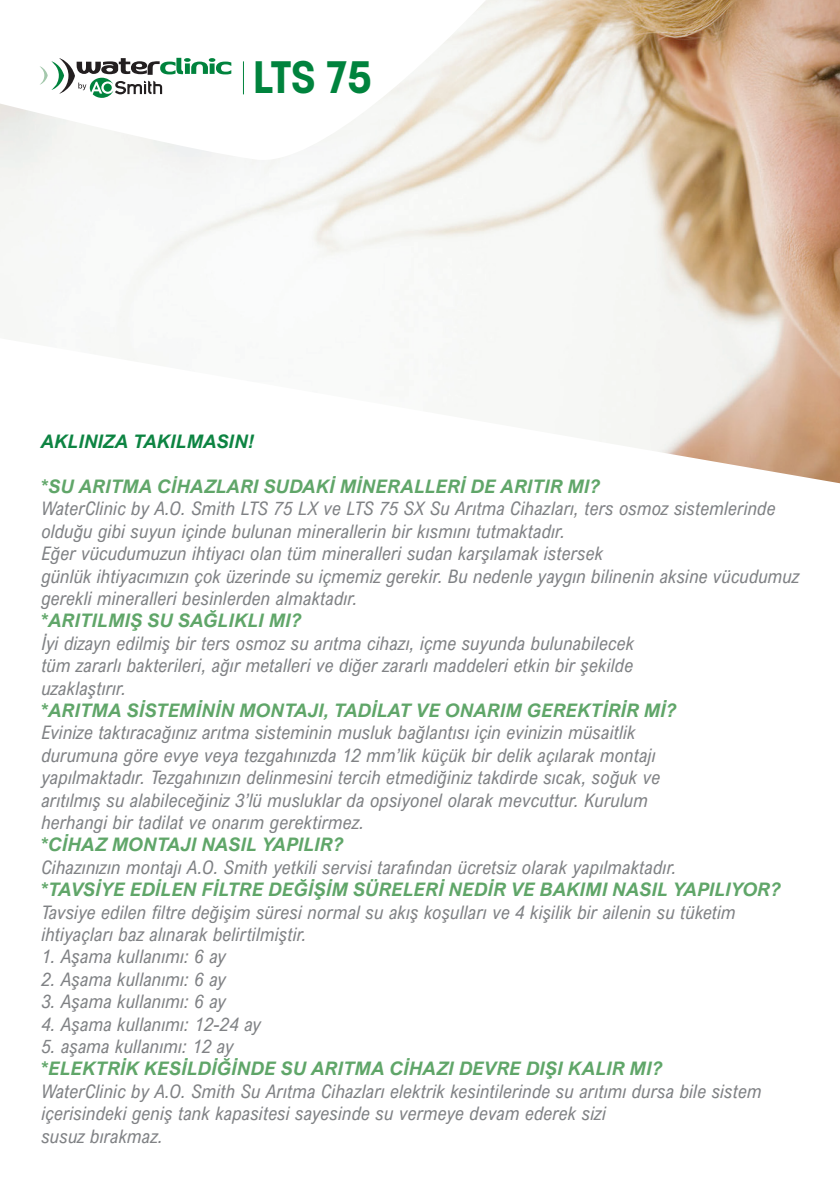
<style>
.page{position:relative;width:840px;height:1191px;background:#fff}
.page>*{position:absolute;margin:0;border:0;box-sizing:border-box;transform-origin:0 0}
.t1{font:700 45px "Korolev";color:#00833d}
.t2{font:italic 18.6px/22.4px "Arial Nova Cond";letter-spacing:.01em;color:#808285}
.t3{font:italic 700 18.6px "Arial Nova";letter-spacing:.01em;color:#60a669}
.t4{font:italic 700 18.6px "Arial Nova";letter-spacing:.01em;color:#0d8442}
</style>
<div class="page">
<img style="left:0;top:0;width:839px;height:483px">
<svg style="left:39px;top:58px;width:192px;height:40px"></svg>
<hr style="left:243px;top:61px;width:1px;height:33px;background:#00833d">
<h1 class="t1" style="left:253px;top:49px;width:121px">LTS 75</h1>
<p class="t4" style="left:41px;top:431px;width:215px">AKLINIZA TAKILMASIN!</p>
<p class="t3" style="left:41px;top:475px;width:560px">*SU ARITMA CİHAZLARI SUDAKİ MİNERALLERİ DE ARITIR MI?</p>
<p class="t2" style="left:41px;top:497px;width:735px">WaterClinic by A.O. Smith LTS 75 LX ve LTS 75 SX Su Arıtma Cihazları, ters osmoz sistemlerinde</p>
<p class="t2" style="left:41px;top:520px;width:525px">olduğu gibi suyun içinde bulunan minerallerin bir kısmını tutmaktadır.</p>
<p class="t2" style="left:41px;top:542px;width:563px">Eğer vücudumuzun ihtiyacı olan tüm mineralleri sudan karşılamak istersek</p>
<p class="t2" style="left:41px;top:564px;width:759px">günlük ihtiyacımızın çok üzerinde su içmemiz gerekir. Bu nedenle yaygın bilinenin aksine vücudumuz gerekli mineralleri besinlerden almaktadır.</p>
<p class="t3" style="left:41px;top:610px;width:262px">*ARITILMIŞ SU SAĞLIKLI MI?</p>
<p class="t2" style="left:41px;top:632px;width:593px">İyi dizayn edilmiş bir ters osmoz su arıtma cihazı, içme suyunda bulunabilecek</p>
<p class="t2" style="left:41px;top:654px;width:593px">tüm zararlı bakterileri, ağır metalleri ve diğer zararlı maddeleri etkin bir şekilde</p>
<p class="t2" style="left:41px;top:676px;width:86px">uzaklaştırır.</p>
<p class="t3" style="left:41px;top:699px;width:636px">*ARITMA SİSTEMİNİN MONTAJI, TADİLAT VE ONARIM GEREKTİRİR Mİ?</p>
<p class="t2" style="left:41px;top:721px;width:595px">Evinize taktıracağınız arıtma sisteminin musluk bağlantısı için evinizin müsaitlik</p>
<p class="t2" style="left:41px;top:743px;width:615px">durumuna göre evye veya tezgahınızda 12 mm’lik küçük bir delik açılarak montajı</p>
<p class="t2" style="left:41px;top:766px;width:620px">yapılmaktadır. Tezgahınızın delinmesini tercih etmediğiniz takdirde sıcak, soğuk ve</p>
<p class="t2" style="left:41px;top:788px;width:607px">arıtılmış su alabileceğiniz 3’lü musluklar da opsiyonel olarak mevcuttur. Kurulum</p>
<p class="t2" style="left:41px;top:811px;width:324px">herhangi bir tadilat ve onarım gerektirmez.</p>
<p class="t3" style="left:41px;top:834px;width:303px">*CİHAZ MONTAJI NASIL YAPILIR?</p>
<p class="t2" style="left:41px;top:855px;width:636px">Cihazınızın montajı A.O. Smith yetkili servisi tarafından ücretsiz olarak yapılmaktadır.</p>
<p class="t3" style="left:41px;top:878px;width:740px">*TAVSİYE EDİLEN FİLTRE DEĞİŞİM SÜRELERİ NEDİR VE BAKIMI NASIL YAPILIYOR?</p>
<p class="t2" style="left:41px;top:900px;width:695px">Tavsiye edilen filtre değişim süresi normal su akış koşulları ve 4 kişilik bir ailenin su tüketim</p>
<p class="t2" style="left:41px;top:923px;width:266px">ihtiyaçları baz alınarak belirtilmiştir.</p>
<p class="t2" style="left:41px;top:945px;width:186px">1. Aşama kullanımı: 6 ay</p>
<p class="t2" style="left:41px;top:967px;width:186px">2. Aşama kullanımı: 6 ay</p>
<p class="t2" style="left:41px;top:990px;width:186px">3. Aşama kullanımı: 6 ay</p>
<p class="t2" style="left:41px;top:1012px;width:221px">4. Aşama kullanımı: 12-24 ay</p>
<p class="t2" style="left:41px;top:1034px;width:193px">5. aşama kullanımı: 12 ay</p>
<p class="t3" style="left:41px;top:1058px;width:622px">*ELEKTRİK KESİLDİĞİNDE SU ARITMA CİHAZI DEVRE DIŞI KALIR MI?</p>
<p class="t2" style="left:41px;top:1079px;width:721px">WaterClinic by A.O. Smith Su Arıtma Cihazları elektrik kesintilerinde su arıtımı dursa bile sistem</p>
<p class="t2" style="left:41px;top:1102px;width:566px">içerisindeki geniş tank kapasitesi sayesinde su vermeye devam ederek sizi</p>
<p class="t2" style="left:41px;top:1124px;width:123px">susuz bırakmaz.</p>
</div>
